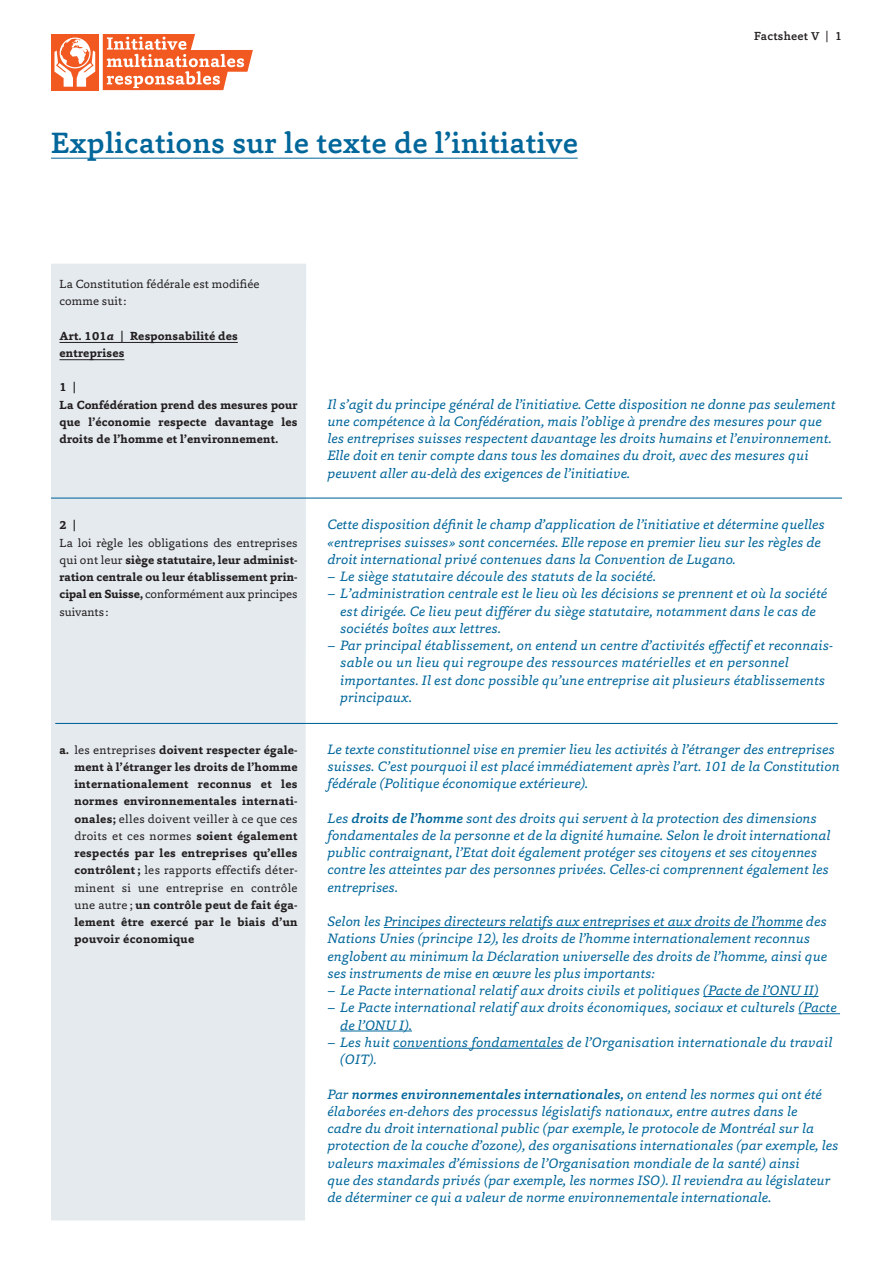
<style>
.page{position:relative;width:893px;height:1263px;background:#fff}
.page>*{position:absolute;margin:0;border:0;box-sizing:border-box;transform-origin:0 0}
._01_Haupttitel{font:500 30px "Capita";letter-spacing:.01em;color:#01669a}
.t1{font:italic 13.8px/17.2px "Capita";letter-spacing:.005em;color:#01669a}
.t2{font:700 12px/17.2px "Capita";letter-spacing:.015em;color:#231f20;text-align:justify}
.t3{font:12px/17.2px "Capita";letter-spacing:.005em;color:#231f20;text-align:justify}
.t4{font:500 12px "Capita";letter-spacing:.02em;color:#231f20}
.s1{font-size:11.7px}
.s2{font-style:italic}
.s3{font-weight:700}
.s4{font-weight:400}
.s5{font-weight:500}
</style>
<div class="page">
<div style="left:51px;top:34px;width:48px;height:56px;background:#f15921"></div>
<svg style="left:54px;top:38px;width:41px;height:49px"></svg>
<svg style="left:103px;top:34px;width:150px;height:56px"></svg>
<div style="left:51px;top:264px;width:255px;height:956px;background:#e4eaee"></div>
<hr style="left:60px;top:342px;width:178px;height:1px;background:#231f20">
<hr style="left:60px;top:359px;width:64px;height:1px;background:#231f20">
<hr style="left:384px;top:927px;width:419px;height:1px;background:#01669a">
<hr style="left:703px;top:996px;width:115px;height:1px;background:#01669a">
<hr style="left:798px;top:1013px;width:42px;height:1px;background:#01669a">
<hr style="left:340px;top:1031px;width:72px;height:1px;background:#01669a">
<hr style="left:393px;top:1048px;width:170px;height:1px;background:#01669a">
<hr style="left:51px;top:497px;width:791px;height:2px;background:#01669a">
<hr style="left:55px;top:723px;width:783px;height:1px;background:#01669a">
<hr style="left:51px;top:158px;width:527px;height:1px;background:#01669a">
<p class="_01_Haupttitel" style="left:51px;top:123px;width:528px">Explications sur le texte de l’initiative</p>
<p class="t4" style="left:754px;top:28px;width:89px">Factsheet <span class="s1">V</span> | 1</p>
<p class="t3" style="left:60px;top:275px;width:202px">La Constitution fédérale est modifiée</p>
<p class="t3" style="left:60px;top:292px;width:68px">comme suit :</p>
<p class="t2" style="left:60px;top:327px;width:180px">Art. 101<span class="s2">a</span> | Responsabilité des</p>
<p class="t2" style="left:60px;top:344px;width:67px">entreprises</p>
<p class="t2" style="left:60px;top:379px;width:18px">1 |</p>
<p class="t2" style="left:60px;top:396px;width:240px">La Confédération prend des mesures pour que l’économie respecte davantage les droits de l’homme et l’environnement.</p>
<p class="t2" style="left:60px;top:517px;width:18px">2 |</p>
<p class="t3" style="left:60px;top:534px;width:240px">La loi règle les obligations des entreprises qui ont leur <span class="s3">siège statutaire, leur administ&shy;ration centrale ou leur établissement prin&shy;cipal en Suisse,</span> conformément aux principes suivants :</p>
<p class="t2" style="left:74px;top:741px;width:225px;text-indent:-15px">a. <span class="s4">les entreprises</span> doivent respecter égale&shy;ment à l’étranger les droits de l’homme internationalement reconnus et les normes environnementales internati&shy;onales; <span class="s4">elles doivent veiller à ce que ces droits et ces normes</span> soient également respectés par les entreprises qu’elles contrôlent; <span class="s4">les rapports effectifs déter&shy;minent si une entreprise en contrôle une autre ;</span> un contrôle peut de fait éga&shy;lement être exercé par le biais d’un pouvoir économique</p>
<p class="t1" style="left:327px;top:395px;width:510px">Il s’agit du principe général de l’initiative. Cette disposition ne donne pas seulement une compétence à la Confédération, mais l’oblige à prendre des mesures pour que les entreprises suisses respectent davantage les droits humains et l’environnement.<br>Elle doit en tenir compte dans tous les domaines du droit, avec des mesures qui peuvent aller au-delà des exigences de l’initiative.</p>
<p class="t1" style="left:327px;top:516px;width:499px">Cette disposition définit le champ d’application de l’initiative et détermine quelles «entreprises suisses» sont concernées. Elle repose en premier lieu sur les règles de droit international privé contenues dans la Convention de Lugano.</p>
<p class="t1" style="left:327px;top:567px;width:330px">– Le siège statutaire découle des statuts de la société.</p>
<p class="t1" style="left:340px;top:585px;width:488px;text-indent:-13px">– L’administration centrale est le lieu où les décisions se prennent et où la société est dirigée. Ce lieu peut différer du siège statutaire, notamment dans le cas de sociétés boîtes aux lettres.</p>
<p class="t1" style="left:340px;top:636px;width:494px;text-indent:-13px">– Par principal établissement, on entend un centre d’activités effectif et reconnais&shy;sable ou un lieu qui regroupe des ressources matérielles et en personnel importantes. Il est donc possible qu’une entreprise ait plusieurs établissements principaux.</p>
<p class="t1" style="left:327px;top:740px;width:514px">Le texte constitutionnel vise en premier lieu les activités à l’étranger des entreprises suisses. C’est pourquoi il est placé immédiatement après l’art. 101 de la Constitution fédérale (Politique économique extérieure).</p>
<p class="t1" style="left:327px;top:809px;width:504px">Les <span class="s5">droits de l’homme</span> sont des droits qui servent à la protection des dimensions fondamentales de la personne et de la dignité humaine. Selon le droit international public contraignant, l’Etat doit également protéger ses citoyens et ses citoyennes contre les atteintes par des personnes privées. Celles-ci comprennent également les entreprises.</p>
<p class="t1" style="left:327px;top:912px;width:501px">Selon les Principes directeurs relatifs aux entreprises et aux droits de l’homme des Nations Unies (principe 12), les droits de l’homme internationalement reconnus englobent au minimum la Déclaration universelle des droits de l’homme, ainsi que ses instruments de mise en œuvre les plus importants:</p>
<p class="t1" style="left:327px;top:981px;width:493px">– Le Pacte international relatif aux droits civils et politiques (Pacte de l’ONU II)</p>
<p class="t1" style="left:340px;top:999px;width:498px;text-indent:-13px">– Le Pacte international relatif aux droits économiques, sociaux et culturels (Pacte de l’ONU I).</p>
<p class="t1" style="left:340px;top:1033px;width:494px;text-indent:-13px">– Les huit conventions fondamentales de l’Organisation internationale du travail (OIT).</p>
<p class="t1" style="left:327px;top:1085px;width:513px">Par <span class="s5">normes environnementales internationales,</span> on entend les normes qui ont été élaborées en-dehors des processus législatifs nationaux, entre autres dans le<br>cadre du droit international public (par exemple, le protocole de Montréal sur la protection de la couche d’ozone), des organisations internationales (par exemple, les valeurs maximales d’émissions de l’Organisation mondiale de la santé) ainsi<br>que des standards privés (par exemple, les normes ISO). Il reviendra au législateur de déterminer ce qui a valeur de norme environnementale internationale.</p>
</div>
